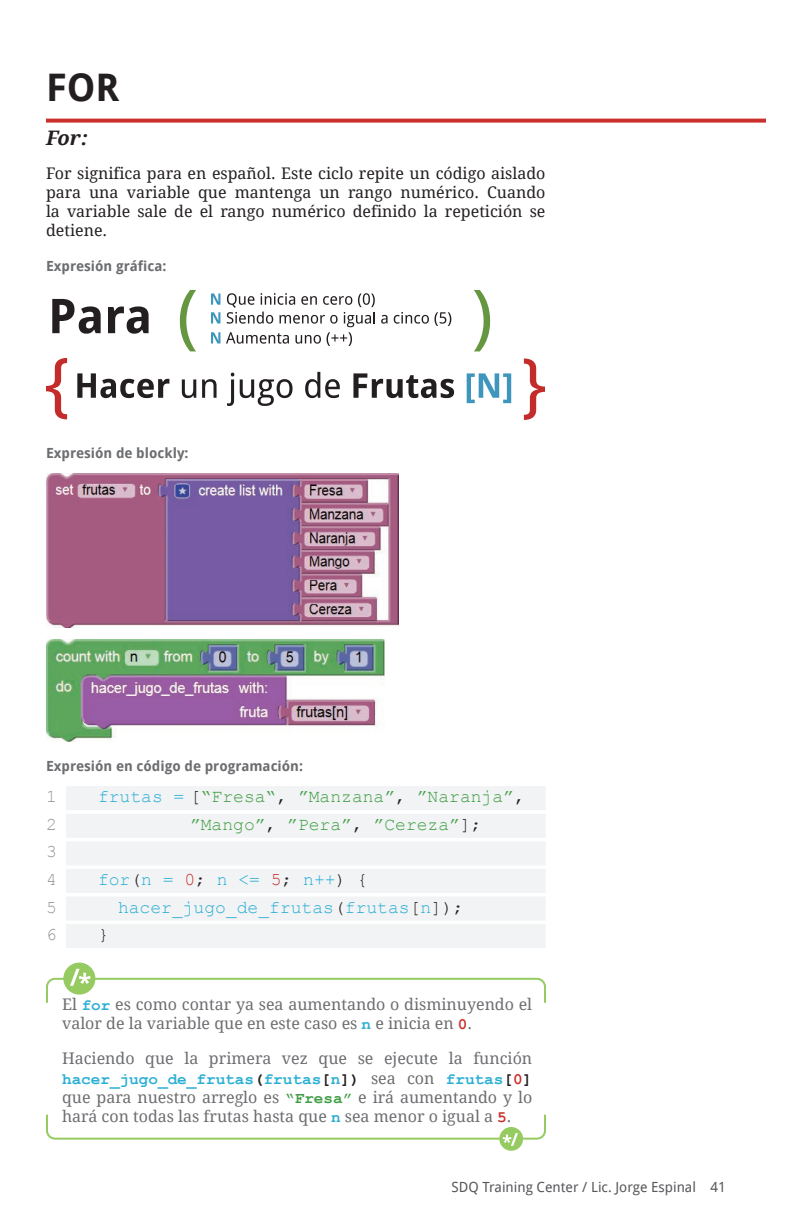
<style>
.page{position:relative;width:792px;height:1224px;background:#fff}
.page>*{position:absolute;margin:0;border:0;box-sizing:border-box;transform-origin:0 0}
.t1{font:700 38px "Droid Sans";color:#231f20}
.t2{font:italic 700 20px "Droid Serif";color:#231f20}
.t3{font:18px "Courier New";color:#429e46}
.t4{font:18px "Courier New";color:#2bafd4}
.t5{font:18px/27.6px "Courier New";color:#939598}
.t6{font:18px "Courier New";color:#231f20}
.t7{font:16px/19.2px "Droid Serif";color:#6c6d70}
.t8{font:16px/19.2px "Droid Serif";color:#231f20;text-align:justify}
.t9{font:700 16px "Courier New";color:#2bafd4}
.t10{font:700 14px "Droid Sans";color:#6c6d70}
.t11{font:14px "Droid Sans";color:#57585a}
.s1{color:#2bafd4}
.s2{color:#231f20}
.s3{color:#ca302c}
.s4{font-family:"Courier New";font-weight:700;color:#2bafd4}
.s5{font-family:"Courier New";font-weight:700;color:#ca302c}
.s6{font-family:"Droid Serif";font-weight:400;color:#6c6d70}
.s7{font-family:"Courier New";font-weight:700;color:#429e46}
</style>
<div class="page">
<svg style="left:46px;top:119px;width:720px;height:4px;background:#cf4441"></svg>
<svg style="left:52px;top:299px;width:49px;height:35px"></svg>
<svg style="left:108px;top:306px;width:41px;height:28px"></svg>
<svg style="left:180px;top:290px;width:16px;height:61px"></svg>
<svg style="left:474px;top:290px;width:16px;height:61px"></svg>
<svg style="left:77px;top:373px;width:92px;height:25px"></svg>
<svg style="left:182px;top:379px;width:14px;height:19px"></svg>
<svg style="left:202px;top:379px;width:15px;height:19px"></svg>
<svg style="left:227px;top:373px;width:7px;height:33px"></svg>
<svg style="left:240px;top:379px;width:53px;height:27px"></svg>
<svg style="left:305px;top:372px;width:35px;height:26px"></svg>
<svg style="left:353px;top:373px;width:101px;height:25px"></svg>
<svg style="left:467px;top:373px;width:44px;height:30px"></svg>
<svg style="left:46px;top:358px;width:21px;height:61px"></svg>
<svg style="left:524px;top:358px;width:21px;height:62px"></svg>
<svg style="left:211px;top:293px;width:9px;height:12px"></svg>
<svg style="left:211px;top:312px;width:9px;height:12px"></svg>
<svg style="left:381px;top:315px;width:7px;height:9px"></svg>
<svg style="left:394px;top:312px;width:35px;height:12px"></svg>
<svg style="left:435px;top:312px;width:16px;height:14px"></svg>
<svg style="left:211px;top:332px;width:9px;height:12px"></svg>
<svg style="left:226px;top:293px;width:149px;height:53px"></svg>
<div style="left:66px;top:786px;width:480px;height:24px;background:#f2f3f4"></div>
<div style="left:66px;top:814px;width:480px;height:24px;background:#f2f3f4"></div>
<div style="left:66px;top:841px;width:480px;height:24px;background:#f2f3f4"></div>
<div style="left:66px;top:869px;width:480px;height:24px;background:#f2f3f4"></div>
<div style="left:66px;top:897px;width:480px;height:24px;background:#f2f3f4"></div>
<div style="left:66px;top:924px;width:480px;height:24px;background:#f2f3f4"></div>
<div style="left:63px;top:963px;width:32px;height:32px;background:#95cb61;border-radius:50%"></div>
<svg style="left:46px;top:969px;width:500px;height:34px"></svg>
<div style="left:499px;top:1127px;width:24px;height:24px;background:#95cb61;border-radius:50%"></div>
<svg style="left:46px;top:1114px;width:500px;height:32px"></svg>
<img style="left:46px;top:474px;width:353px;height:154px">
<img style="left:46px;top:639px;width:338px;height:103px">
<h1 class="t1" style="left:46px;top:66px;width:75px">FOR</h1>
<p class="t2" style="left:46px;top:127px;width:44px">For:</p>
<p class="t8" style="left:46px;top:163px;width:501px">For significa para en español. Este ciclo repite un código aislado para una variable que mantenga un rango numérico. Cuando la variable sale de el rango numérico definido la repetición se detiene.</p>
<p class="t10" style="left:46px;top:258px;width:122px">Expresión gráfica:</p>
<p class="t10" style="left:46px;top:445px;width:144px">Expresión de blockly:</p>
<p class="t10" style="left:46px;top:758px;width:259px">Expresión en código de programación:</p>
<p class="t5" style="left:46px;top:782px;width:12px">1</p>
<p class="t3" style="left:98px;top:785px;width:428px"><span class="s1">frutas =</span> <span class="s2">[</span>“Fresa“<span class="s2">,</span> ”Manzana”<span class="s2">,</span> ”Naranja”<span class="s2">,</span></p>
<p class="t5" style="left:46px;top:810px;width:12px">2</p>
<p class="t3" style="left:190px;top:813px;width:293px">”Mango”<span class="s2">,</span> ”Pera”<span class="s2">,</span> ”Cereza”<span class="s2">];</span></p>
<p class="t5" style="left:46px;top:837px;width:12px">3<br>4</p>
<p class="t4" style="left:98px;top:868px;width:272px">for<span class="s2">(</span>n = <span class="s3">0</span><span class="s2">;</span> n &lt;= <span class="s3">5</span><span class="s2">;</span> n++<span class="s2">) {</span></p>
<p class="t5" style="left:46px;top:893px;width:12px">5</p>
<p class="t4" style="left:118px;top:896px;width:347px">hacer_jugo_de_frutas<span class="s2">(</span>frutas<span class="s2">[</span>n<span class="s2">]);</span></p>
<p class="t5" style="left:46px;top:920px;width:12px">6</p>
<p class="t6" style="left:98px;top:923px;width:12px">}</p>
<p class="t7" style="left:62px;top:995px;width:472px">El <span class="s4">for</span> es como contar ya sea aumentando o disminuyendo el valor de la variable que en este caso es <span class="s4">n</span> e inicia en <span class="s5">0</span>.</p>
<p class="t7" style="left:62px;top:1049px;width:472px">Haciendo que la primera vez que se ejecute la función</p>
<p class="t9" style="left:62px;top:1069px;width:472px">hacer_jugo_de_frutas<span class="s2">(</span>frutas<span class="s2">[</span>n<span class="s2">])</span> <span class="s6">sea con</span> frutas<span class="s2">[</span><span class="s3">0</span><span class="s2">]</span></p>
<p class="t7" style="left:62px;top:1088px;width:472px">que para nuestro arreglo es <span class="s7">“Fresa”</span> e irá aumentando y lo hará con todas las frutas hasta que <span class="s4">n</span> sea menor o igual a <span class="s5">5</span>.</p>
<p class="t11" style="left:452px;top:1178px;width:276px">SDQ Training Center / Lic. Jorge Espinal 41</p>
</div>
